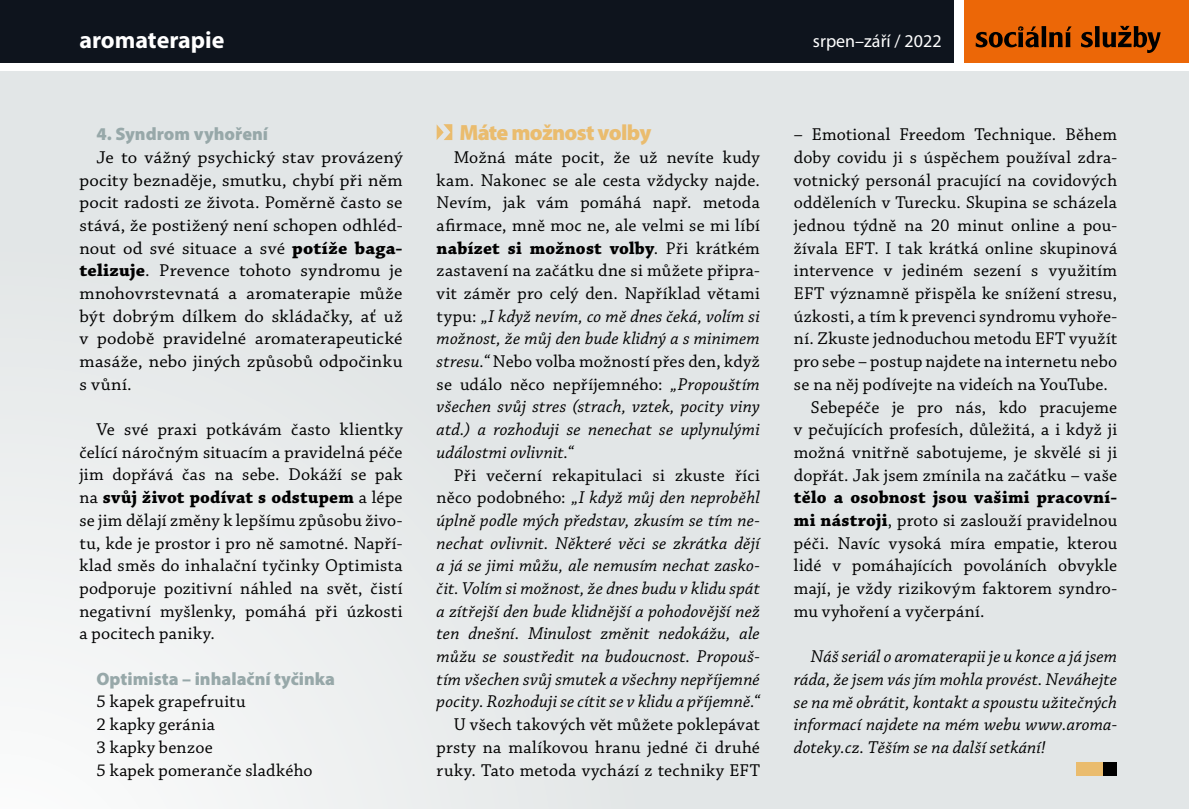
<style>
.page{position:relative;width:1189px;height:809px;background:#fff}
.page>*{position:absolute;margin:0;border:0;box-sizing:border-box;transform-origin:0 0}
.t1{font:700 24px "Myriad Pro";color:#fff}
.t2{font:900 22px "Myriad Pro";letter-spacing:-.03em;color:#eabc6e}
.t3{font:18px/22.6px "Chaparral Pro";letter-spacing:.01em;color:#000;text-align:justify}
.t4{font:italic 18px/22.6px "Chaparral Pro";letter-spacing:.01em;color:#000;text-align:justify}
.t5{font:18px/22.6px "Chaparral Pro";letter-spacing:.01em;color:#000;text-align:justify;scale:1.04 1}
.t6{font:900 18px "Myriad Pro";color:#97a8a9}
.t7{font:18px "Myriad Pro";color:#fff}
.s1{font-weight:700}
.s2{font-style:italic}
.s3{font-style:normal}
</style>
<div class="page">
<div style="left:0;top:0;width:953px;height:62px;background:#0e141d"></div>
<div style="left:964px;top:0;width:225px;height:62px;background:#ec6707"></div>
<svg style="left:975px;top:26px;width:185px;height:27px"></svg>
<div style="left:0;top:71px;width:1189px;height:737px;background:linear-gradient(to right,#eaeded,#dfe4e5)"></div>
<svg style="left:437px;top:124px;width:15px;height:16px"></svg>
<div style="left:1103px;top:762px;width:14px;height:13px;background:#000"></div>
<div style="left:1076px;top:762px;width:27px;height:13px;background:#eabc6e"></div>
<h1 class="t1" style="left:79px;top:24px;width:147px">aromaterapie</h1>
<p class="t7" style="left:813px;top:30px;width:130px">srpen–září / 2022</p>
<p class="t6" style="left:96px;top:122px;width:173px">4. Syndrom vyhoření</p>
<p class="t5" style="left:79px;top:146px;width:312px;text-indent:17px">Je to vážný psychický stav provázený pocity beznaděje, smutku, chybí při něm pocit radosti ze života. Poměrně často se stává, že postižený není schopen odhléd&shy;nout od své situace a své <span class="s1">potíže baga&shy;telizuje</span>. Prevence tohoto syndromu je mnohovrstevnatá a aromaterapie může být dobrým dílkem do skládačky, ať už v podobě pravidelné aromaterapeutické masáže, nebo jiných způsobů odpočinku s vůní.</p>
<p class="t3" style="left:79px;top:419px;width:325px;text-indent:17px">Ve své praxi potkávám často klientky čelící náročným situacím a pravidelná péče jim dopřává čas na sebe. Dokáží se pak na <span class="s1">svůj život podívat s odstupem</span> a lépe se jim dělají změny k lepšímu způsobu živo&shy;tu, kde je prostor i pro ně samotné. Napří&shy;klad směs do inhalační tyčinky Optimista podporuje pozitivní náhled na svět, čistí negativní myšlenky, pomáhá při úzkosti a pocitech paniky.</p>
<p class="t6" style="left:96px;top:666px;width:240px">Optimista – inhalační tyčinka</p>
<p class="t3" style="left:96px;top:691px;width:218px;text-align:left">5 kapek grapefruitu<br>2 kapky geránia<br>3 kapky benzoe<br>5 kapek pomeranče sladkého</p>
<p class="t2" style="left:459px;top:118px;width:193px">Máte možnost volby</p>
<p class="t3" style="left:437px;top:146px;width:325px;text-indent:17px">Možná máte pocit, že už nevíte kudy kam. Nakonec se ale cesta vždycky najde.<br>Nevím, jak vám pomáhá např. metoda afirmace, mně moc ne, ale velmi se mi líbí <span class="s1">nabízet si možnost volby</span>. Při krátkém zastavení na začátku dne si můžete připra&shy;vit záměr pro celý den. Například větami typu: <span class="s2">„I když nevím, co mě dnes čeká, volím si možnost, že můj den bude klidný a s minimem stresu.“</span> Nebo volba možností přes den, když se událo něco nepříjemného: <span class="s2">„Propouštím všechen svůj stres (strach, vztek, pocity viny atd.) a rozhoduji se nenechat se uplynulými událostmi ovlivnit.“</span></p>
<p class="t4" style="left:437px;top:464px;width:325px;text-indent:17px"><span class="s3">Při večerní rekapitulaci si zkuste říci něco podobného:</span> „I když můj den neproběhl úplně podle mých představ, zkusím se tím ne&shy;nechat ovlivnit. Některé věci se zkrátka dějí a já se jimi můžu, ale nemusím nechat zasko&shy;čit. Volím si možnost, že dnes budu v klidu spát a zítřejší den bude klidnější a pohodovější než ten dnešní. Minulost změnit nedokážu, ale můžu se soustředit na budoucnost. Propouš&shy;tím všechen svůj smutek a všechny nepříjemné pocity. Rozhoduji se cítit se v klidu a příjemně.“</p>
<p class="t3" style="left:437px;top:713px;width:325px;text-indent:17px">U všech takových vět můžete poklepávat prsty na malíkovou hranu jedné či druhé ruky. Tato metoda vychází z techniky EFT</p>
<p class="t3" style="left:794px;top:124px;width:325px">– Emotional Freedom Technique. Během</p>
<p class="t3" style="left:794px;top:147px;width:325px">doby covidu ji s úspěchem používal zdra-</p>
<p class="t3" style="left:794px;top:169px;width:325px">votnický personál pracující na covidových</p>
<p class="t3" style="left:794px;top:192px;width:325px">odděleních v Turecku. Skupina se scházela</p>
<p class="t3" style="left:794px;top:215px;width:325px">jednou týdně na 20 minut online a pou-</p>
<p class="t3" style="left:794px;top:237px;width:325px">žívala EFT. I tak krátká online skupinová</p>
<p class="t3" style="left:794px;top:260px;width:325px">intervence v jediném sezení s využitím</p>
<p class="t3" style="left:794px;top:283px;width:325px">EFT významně přispěla ke snížení stresu,</p>
<p class="t3" style="left:794px;top:305px;width:325px">úzkosti, a tím k prevenci syndromu vyhoře-</p>
<p class="t3" style="left:794px;top:328px;width:325px">ní. Zkuste jednoduchou metodu EFT využít</p>
<p class="t3" style="left:794px;top:351px;width:325px">pro sebe – postup najdete na internetu nebo</p>
<p class="t3" style="left:794px;top:373px;width:315px">se na něj podívejte na videích na YouTube.</p>
<p class="t3" style="left:811px;top:396px;width:308px">Sebepéče je pro nás, kdo pracujeme</p>
<p class="t3" style="left:794px;top:419px;width:325px">v pečujících profesích, důležitá, a i když ji</p>
<p class="t3" style="left:794px;top:441px;width:325px">možná vnitřně sabotujeme, je skvělé si ji</p>
<p class="t3" style="left:794px;top:464px;width:325px">dopřát. Jak jsem zmínila na začátku – vaše</p>
<p class="t3" style="left:794px;top:487px;width:325px"><span class="s1">tělo a osobnost jsou vašimi pracovní&shy;mi nástroji</span>, proto si zaslouží pravidelnou péči. Navíc vysoká míra empatie, kterou lidé v pomáhajících povoláních obvykle mají, je vždy rizikovým faktorem syndro&shy;mu vyhoření a vyčerpání.</p>
<p class="t4" style="left:794px;top:645px;width:325px;text-indent:17px">Náš seriál o aromaterapii je u konce a já jsem ráda, že jsem vás jím mohla provést. Neváhejte se na mě obrátit, kontakt a spoustu užitečných informací najdete na mém webu www.aroma&shy;doteky.cz. Těším se na další setkání!</p>
</div>
